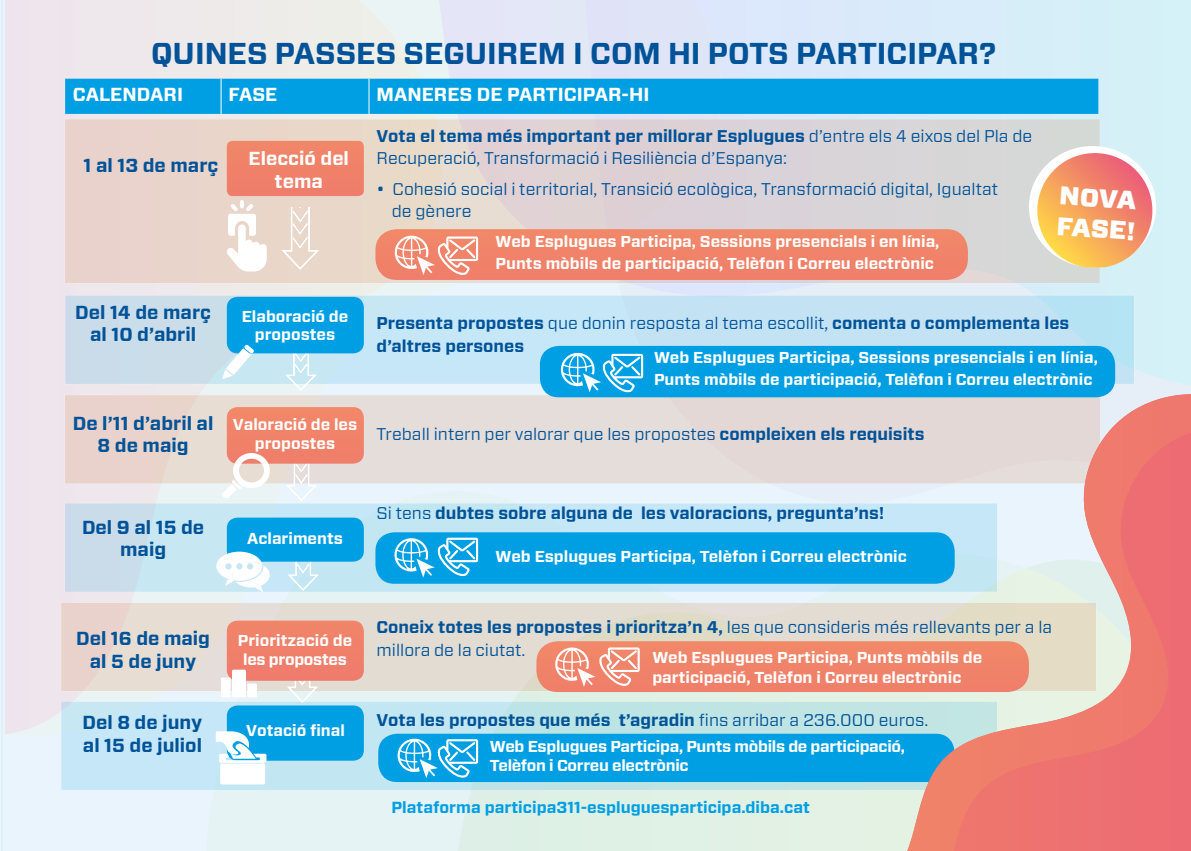
<style>
.page{position:relative;width:1191px;height:851px;background:#fff}
.page>*{position:absolute;margin:0;border:0;box-sizing:border-box;transform-origin:0 0}
.t1{font:700 30.2px "Vitesse Sans";color:#005398}
.t2{font:900 25.6px/30.6px "Vitesse Sans";color:#fff}
.t3{font:700 18.8px/22.6px "Vitesse Sans";color:#005398;text-align:center}
.t4{font:700 18.8px/22.6px "Vitesse Sans";color:#fff;text-align:center}
.t5{font:17px/22.6px "Vitesse Sans";color:#005398}
.t6{font:700 17px/22.6px "Vitesse Sans";color:#005398}
.t7{font:700 16px "Vitesse Sans";color:#009fe3}
.t8{font:700 15.8px/21.8px "Vitesse Sans";color:#fff}
.t9{font:700 15.8px/19.8px "Vitesse Sans";letter-spacing:-.02em;color:#fff}
.s1{font-weight:700}
.s2{font-weight:400}
</style>
<div class="page">
<div style="left:205px;top:491px;width:412px;height:359px;background:#e5f3f5"></div>
<img style="left:457px;top:592px;width:450px;height:258px">
<div style="left:617px;top:386px;width:574px;height:215px;background:#e9f4fc"></div>
<div style="left:439px;top:0;width:145px;height:118px;background:#e4e7f7"></div>
<div style="left:584px;top:0;width:154px;height:118px;background:#dfe4f7"></div>
<div style="left:64px;top:502px;width:934px;height:90px;background:#c6e7f2;border:1px solid #fff"></div>
<div style="left:60px;top:601px;width:1037px;height:91px;background:linear-gradient(to bottom,#e3dbd1,#e5dbd3);border:1px solid #fff"></div>
<div style="left:60px;top:700px;width:938px;height:91px;background:linear-gradient(to right,#c5e7fa,#bce3dc);border:1px solid #fff"></div>
<div style="left:64px;top:294px;width:1070px;height:91px;background:linear-gradient(to right,#c1ddeb,#c0e5f8);border:1px solid #fff"></div>
<div style="left:64px;top:394px;width:1037px;height:90px;background:#e5ddd6;border:1px solid #fff"></div>
<div style="left:64px;top:118px;width:1036px;height:166px;background:linear-gradient(to right,#edd4c8,#d4d6dc);border:1px solid #fff"></div>
<div style="left:378px;top:733px;width:576px;height:48px;background:#009fe3;border-radius:19px"></div>
<hr style="left:0;top:0;width:3px;height:850px;background:#d9edfa">
<div style="left:227px;top:517px;width:137px;height:44px;background:#009fe3;border-radius:11px"></div>
<div style="left:227px;top:705px;width:137px;height:55px;background:#009fe3;border-radius:11px"></div>
<div style="left:375px;top:532px;width:579px;height:51px;background:#009fe3;border-radius:19px"></div>
<div style="left:540px;top:346px;width:575px;height:51px;background:#009fe3;border-radius:19px"></div>
<svg style="left:1030px;top:153px;width:129px;height:114px;background:#efb28a"></svg>
<svg style="left:907px;top:394px;width:284px;height:456px"></svg>
<svg style="left:222px;top:482px;width:142px;height:20px;background:#ebf4f9"></svg>
<div style="left:65px;top:79px;width:1033px;height:35px;background:#009fe3"></div>
<hr style="left:221px;top:79px;width:1px;height:35px;background:#fff">
<hr style="left:368px;top:79px;width:1px;height:35px;background:#fff">
<svg style="left:588px;top:353px;width:55px;height:39px"></svg>
<svg style="left:406px;top:739px;width:72px;height:39px"></svg>
<svg style="left:402px;top:537px;width:76px;height:40px"></svg>
<div style="left:375px;top:229px;width:593px;height:51px;background:#f08369"></div>
<svg style="left:536px;top:641px;width:493px;height:51px;background:#f0886e"></svg>
<svg style="left:202px;top:141px;width:162px;height:134px;background:#edbcac"></svg>
<svg style="left:221px;top:297px;width:143px;height:95px;background:#5dc0ea"></svg>
<svg style="left:226px;top:395px;width:143px;height:95px"></svg>
<svg style="left:216px;top:517px;width:143px;height:84px"></svg>
<svg style="left:221px;top:609px;width:143px;height:95px;background:#ebaa9c"></svg>
<svg style="left:216px;top:705px;width:143px;height:95px"></svg>
<svg style="left:387px;top:236px;width:48px;height:36px;fill:#f18669"></svg>
<svg style="left:560px;top:353px;width:41px;height:36px"></svg>
<svg style="left:387px;top:533px;width:47px;height:36px"></svg>
<svg style="left:551px;top:648px;width:48px;height:36px;fill:#f18669"></svg>
<svg style="left:397px;top:738px;width:48px;height:32px"></svg>
<div style="left:380px;top:795px;width:444px;height:28px;background:linear-gradient(to right,#e1f2f0,#e0f1e0)"></div>
<h1 class="t1" style="left:151px;top:34px;width:846px">QUINES PASSES SEGUIREM I COM HI POTS PARTICIPAR?</h1>
<p class="t4" style="left:73px;top:84px;width:112px">CALENDARI</p>
<p class="t4" style="left:229px;top:84px;width:50px">FASE</p>
<p class="t4" style="left:376px;top:84px;width:274px">MANERES DE PARTICIPAR-HI</p>
<p class="t5" style="left:376px;top:124px;width:657px"><span class="s1">Vota el tema més important per millorar Esplugues</span> d’entre els 4 eixos del Pla de<br>Recuperació, Transformació i Resiliència d’Espanya:</p>
<p class="t5" style="left:392px;top:177px;width:608px;text-indent:-15px">• Cohesió social i territorial, Transició ecològica, Transformació digital, Igualtat de gènere</p>
<p class="t8" style="left:495px;top:230px;width:445px">Web Esplugues Participa, Sessions presencials i en línia,<br>Punts mòbils de participació, Telèfon i Correu electrònic</p>
<p class="t3" style="left:75px;top:301px;width:137px">Del 14 de març al 10 d’abril</p>
<p class="t8" style="left:242px;top:308px;width:108px;line-height:17.8px;text-align:center">Elaboració de propostes</p>
<p class="t6" style="left:376px;top:312px;width:694px">Presenta propostes <span class="s2">que donin resposta al tema escollit,</span> comenta o complementa les d’altres persones</p>
<p class="t4" style="left:248px;top:148px;width:102px">Elecció del tema</p>
<p class="t3" style="left:84px;top:155px;width:136px">1 al 13 de març</p>
<h2 class="t2" style="left:1060px;top:180px;width:80px;rotate:4deg">NOVA<br>FASE!</h2>
<p class="t8" style="left:654px;top:347px;width:445px">Web Esplugues Participa, Sessions presencials i en línia,<br>Punts mòbils de participació, Telèfon i Correu electrònic</p>
<p class="t3" style="left:73px;top:412px;width:142px">De l’11 d’abril al<br>8 de maig</p>
<p class="t8" style="left:233px;top:415px;width:126px;line-height:19px;text-align:center">Valoració de les propostes</p>
<p class="t5" style="left:376px;top:422px;width:549px">Treball intern per valorar que les propostes <span class="s1">compleixen els requisits</span></p>
<p class="t3" style="left:82px;top:516px;width:124px">Del 9 al 15 de maig</p>
<p class="t8" style="left:247px;top:527px;width:97px">Aclariments</p>
<p class="t3" style="left:76px;top:627px;width:135px">Del 16 de maig al 5 de juny</p>
<p class="t8" style="left:238px;top:630px;width:116px;line-height:19px;text-align:center">Priorització de les propostes</p>
<p class="t3" style="left:83px;top:711px;width:121px;text-align:left">Del 8 de juny al 15 de juliol</p>
<p class="t8" style="left:246px;top:719px;width:100px">Votació final</p>
<p class="t6" style="left:376px;top:502px;width:509px"><span class="s2">Si tens</span> dubtes sobre alguna de les valoracions, pregunta’ns!</p>
<p class="t8" style="left:495px;top:545px;width:413px">Web Esplugues Participa, Telèfon i Correu electrònic</p>
<p class="t5" style="left:376px;top:615px;width:677px"><span class="s1">Coneix totes les propostes i prioritza’n 4,</span> les que consideris més rellevants per a la millora de la ciutat.</p>
<p class="t8" style="left:652px;top:647px;width:331px;line-height:19.8px">Web Esplugues Participa, Punts mòbils de participació, Telèfon i Correu electrònic</p>
<p class="t6" style="left:376px;top:708px;width:553px">Vota les propostes que més t’agradin <span class="s2">fins arribar a 236.000 euros.</span></p>
<p class="t9" style="left:490px;top:736px;width:416px">Web Esplugues Participa, Punts mòbils de participació,<br>Telèfon i Correu electrònic</p>
<p class="t7" style="left:392px;top:797px;width:420px">Plataforma participa311-espluguesparticipa.diba.cat</p>
</div>
